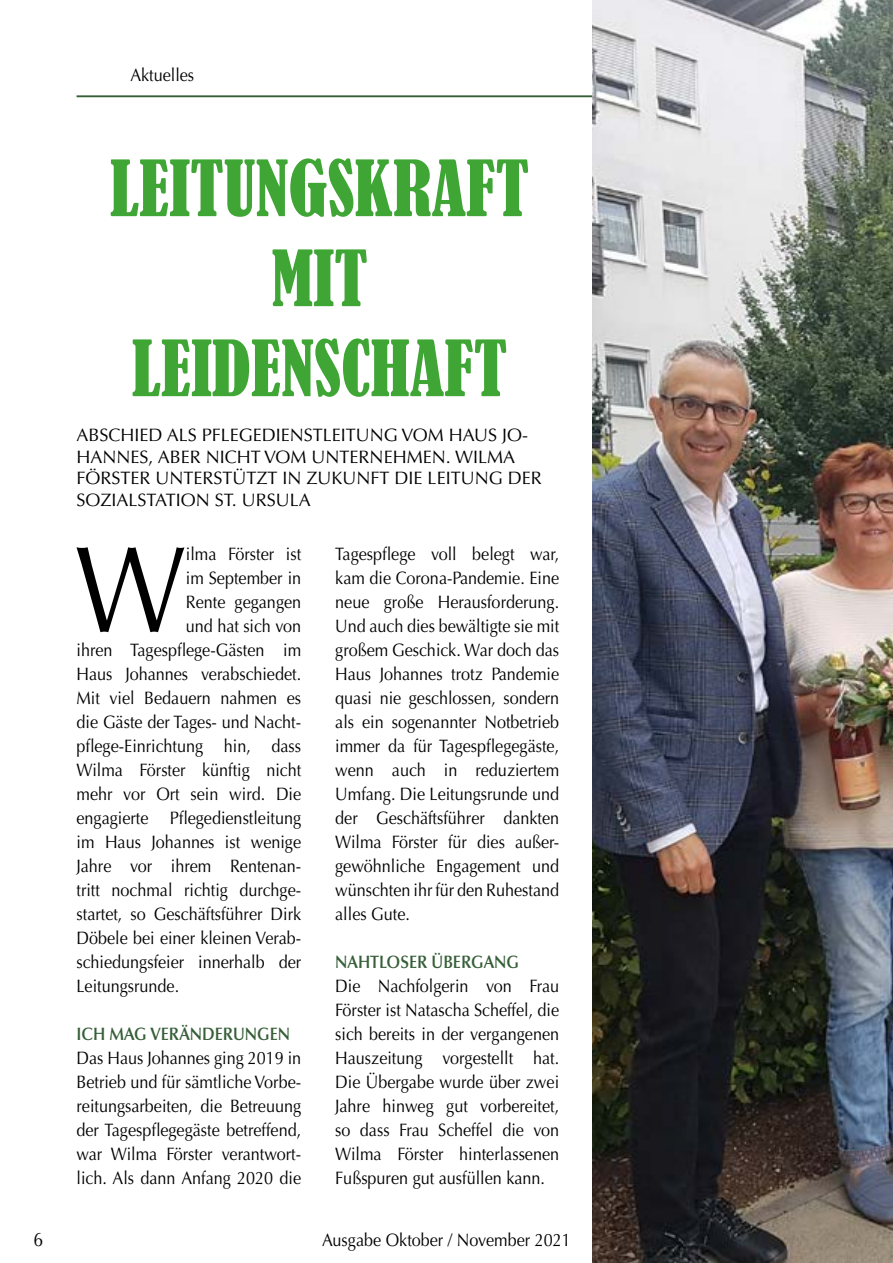
<style>
.page{position:relative;width:893px;height:1263px;background:#fff}
.page>*{position:absolute;margin:0;border:0;box-sizing:border-box;transform-origin:0 0}
.t1{font:123.15px "Optima LT Std";color:#000;scale:.9 1}
.t2{font:condensed 72px/90px "Bernard";color:#3fa535;text-align:center}
.t3{font:19.5px "Optima LT Std";color:#000;scale:.9 1}
.t4{font:18px/24px "Optima LT Std";color:#000;text-align:justify;scale:.9 1}
.t5{font:18px/21.6px "Optima LT Std";color:#000}
.t6{font:600 18px "Optima LT Std";color:#355e37;scale:.9 1}
</style>
<div class="page">
<hr style="left:77px;top:95px;width:739px;height:2px;background:#355e37">
<img style="left:592px;top:0;width:301px;height:1263px">
<p class="t4" style="left:130px;top:63px;width:73px">Aktuelles</p>
<h2 class="t2" style="left:110px;top:145px;width:421px">LEITUNGSKRAFT<br>MIT<br>LEIDENSCHAFT</h2>
<p class="t5" style="left:77px;top:425px;width:467px">ABSCHIED ALS PFLEGEDIENSTLEITUNG VOM HAUS JO-HANNES, ABER NICHT VOM UNTERNEHMEN. WILMA FÖRSTER UNTERSTÜTZT IN ZUKUNFT DIE LEITUNG DER SOZIALSTATION ST. URSULA</p>
<h1 class="t1" style="left:75px;top:518px;width:125px">W</h1>
<p class="t4" style="left:186px;top:542px;width:130px">ilma Förster ist</p>
<p class="t4" style="left:186px;top:566px;width:130px">im September in</p>
<p class="t4" style="left:186px;top:590px;width:130px">Rente gegangen</p>
<p class="t4" style="left:186px;top:614px;width:130px">und hat sich von</p>
<p class="t4" style="left:77px;top:638px;width:251px">ihren Tagespflege-Gästen im</p>
<p class="t4" style="left:77px;top:662px;width:251px">Haus Johannes verabschiedet.</p>
<p class="t4" style="left:77px;top:686px;width:251px">Mit viel Bedauern nahmen es</p>
<p class="t4" style="left:77px;top:710px;width:251px">die Gäste der Tages- und Nacht-</p>
<p class="t4" style="left:77px;top:734px;width:251px">pflege-Einrichtung hin, dass</p>
<p class="t4" style="left:77px;top:758px;width:251px">Wilma Förster künftig nicht</p>
<p class="t4" style="left:77px;top:782px;width:251px">mehr vor Ort sein wird. Die</p>
<p class="t4" style="left:77px;top:806px;width:251px">engagierte Pflegedienstleitung</p>
<p class="t4" style="left:77px;top:830px;width:251px">im Haus Johannes ist wenige</p>
<p class="t4" style="left:77px;top:854px;width:251px">Jahre vor ihrem Rentenan-</p>
<p class="t4" style="left:77px;top:878px;width:251px">tritt nochmal richtig durchge-</p>
<p class="t4" style="left:77px;top:902px;width:251px">startet, so Geschäftsführer Dirk</p>
<p class="t4" style="left:77px;top:926px;width:251px">Döbele bei einer kleinen Verab-</p>
<p class="t4" style="left:77px;top:950px;width:251px">schiedungsfeier innerhalb der</p>
<p class="t4" style="left:77px;top:974px;width:116px">Leitungsrunde.</p>
<p class="t6" style="left:77px;top:1023px;width:239px">ICH MAG VERÄNDERUNGEN</p>
<p class="t4" style="left:77px;top:1046px;width:251px">Das Haus Johannes ging 2019 in Betrieb und für sämtliche Vorbe&shy;reitungsarbeiten, die Betreuung der Tagespflegegäste betreffend, war Wilma Förster verantwort&shy;lich. Als dann Anfang 2020 die</p>
<p class="t4" style="left:335px;top:542px;width:250px">Tagespflege voll belegt war, kam die Corona-Pandemie. Eine neue große Herausforderung.<br>Und auch dies bewältigte sie mit großem Geschick. War doch das Haus Johannes trotz Pandemie quasi nie geschlossen, sondern als ein sogenannter Notbetrieb immer da für Tagespflegegäste, wenn auch in reduziertem Umfang. Die Leitungsrunde und der Geschäftsführer dankten Wilma Förster für dies außer&shy;gewöhnliche Engagement und wünschten ihr für den Ruhestand alles Gute.</p>
<p class="t6" style="left:335px;top:951px;width:206px">NAHTLOSER ÜBERGANG</p>
<p class="t4" style="left:335px;top:974px;width:250px">Die Nachfolgerin von Frau Förster ist Natascha Scheffel, die sich bereits in der vergangenen Hauszeitung vorgestellt hat.<br>Die Übergabe wurde über zwei Jahre hinweg gut vorbereitet, so dass Frau Scheffel die von Wilma Förster hinterlassenen Fußspuren gut ausfüllen kann.</p>
<p class="t3" style="left:33px;top:1228px;width:12px">6</p>
<p class="t4" style="left:322px;top:1228px;width:278px">Ausgabe Oktober / November 2021</p>
</div>
